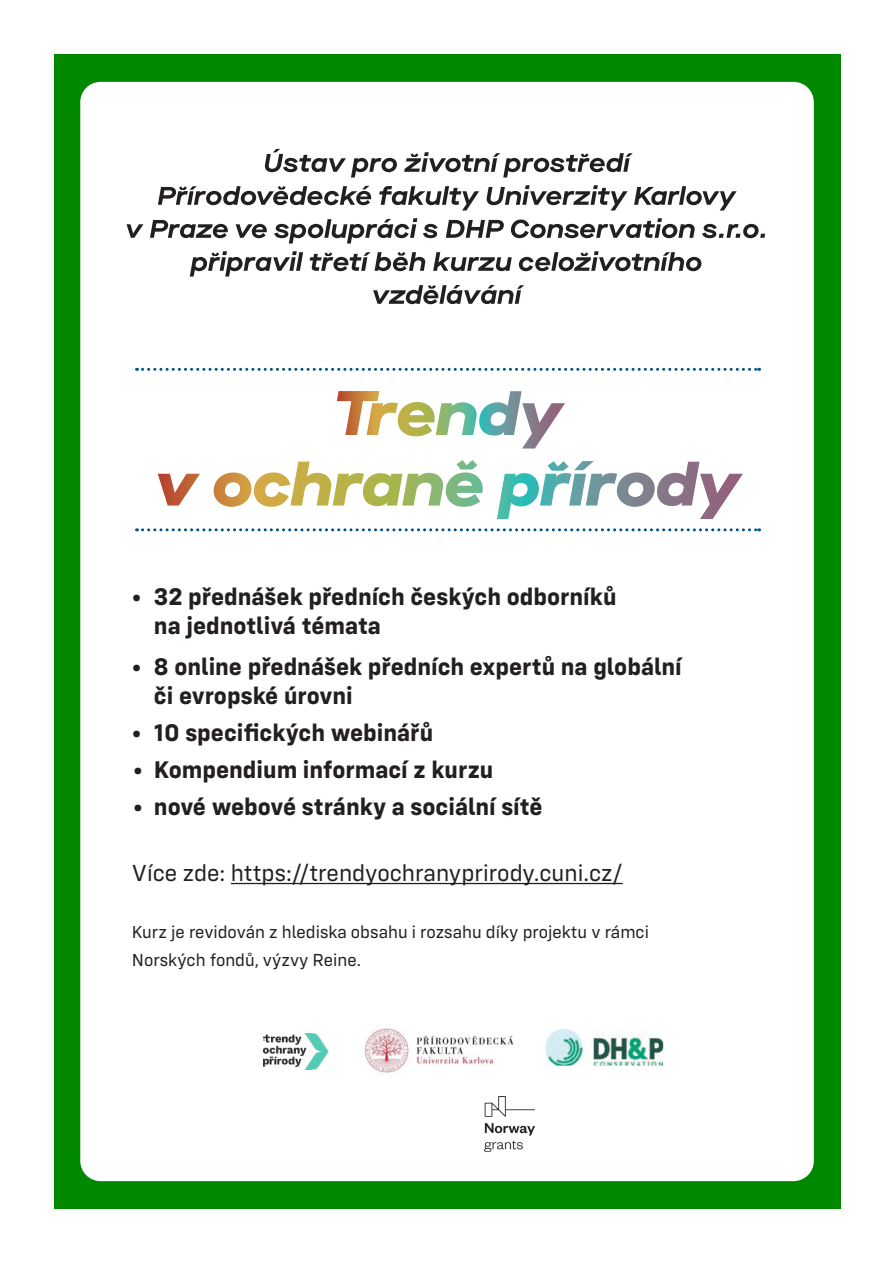
<style>
.page{position:relative;width:893px;height:1263px;background:#fff}
.page>*{position:absolute;margin:0;border:0;box-sizing:border-box;transform-origin:0 0}
.t1{font:700 24.9px/28.5px "Config";color:#231f20}
.t2{font:24px "Config";color:#231f20}
.t3{font:18px/28.5px "Config";color:#231f20}
</style>
<div class="page">
<div style="left:54px;top:54px;width:786px;height:1155px;background:#080"></div>
<div style="left:80px;top:82px;width:734px;height:1099px;background:#fff;border-radius:20px"></div>
<svg style="left:214px;top:460px;width:485px;height:47px"></svg>
<svg style="left:337px;top:391px;width:228px;height:57px"></svg>
<svg style="left:136px;top:528px;width:624px;height:3px"></svg>
<hr style="left:231px;top:883px;width:392px;height:1px;background:#231f20">
<svg style="left:136px;top:368px;width:624px;height:3px"></svg>
<svg style="left:373px;top:285px;width:151px;height:19px"></svg>
<svg style="left:190px;top:251px;width:511px;height:26px"></svg>
<svg style="left:127px;top:218px;width:638px;height:26px"></svg>
<svg style="left:158px;top:185px;width:579px;height:26px"></svg>
<svg style="left:265px;top:149px;width:368px;height:29px"></svg>
<img style="left:485px;top:1096px;width:49px;height:55px">
<img style="left:364px;top:1028px;width:150px;height:47px">
<img style="left:545px;top:1029px;width:118px;height:37px">
<img style="left:264px;top:1034px;width:64px;height:35px">
<p class="t1" style="left:154px;top:582px;width:464px;text-indent:-22px">• 32 přednášek předních českých odborníků na jednotlivá témata</p>
<p class="t1" style="left:154px;top:652px;width:529px;text-indent:-22px">• 8 online přednášek předních expertů na globální či evropské úrovni</p>
<p class="t1" style="left:132px;top:718px;width:303px">• 10 specifických webinářů</p>
<p class="t1" style="left:133px;top:755px;width:362px">• Kompendium informací z kurzu</p>
<p class="t1" style="left:133px;top:792px;width:411px">• nové webové stránky a sociální sítě</p>
<p class="t2" style="left:132px;top:859px;width:492px">Více zde: https://trendyochranyprirody.cuni.cz/</p>
<p class="t3" style="left:132px;top:917px;width:519px">Kurz je revidován z hlediska obsahu i rozsahu díky projektu v rámci<br>Norských fondů, výzvy Reine.</p>
</div>
